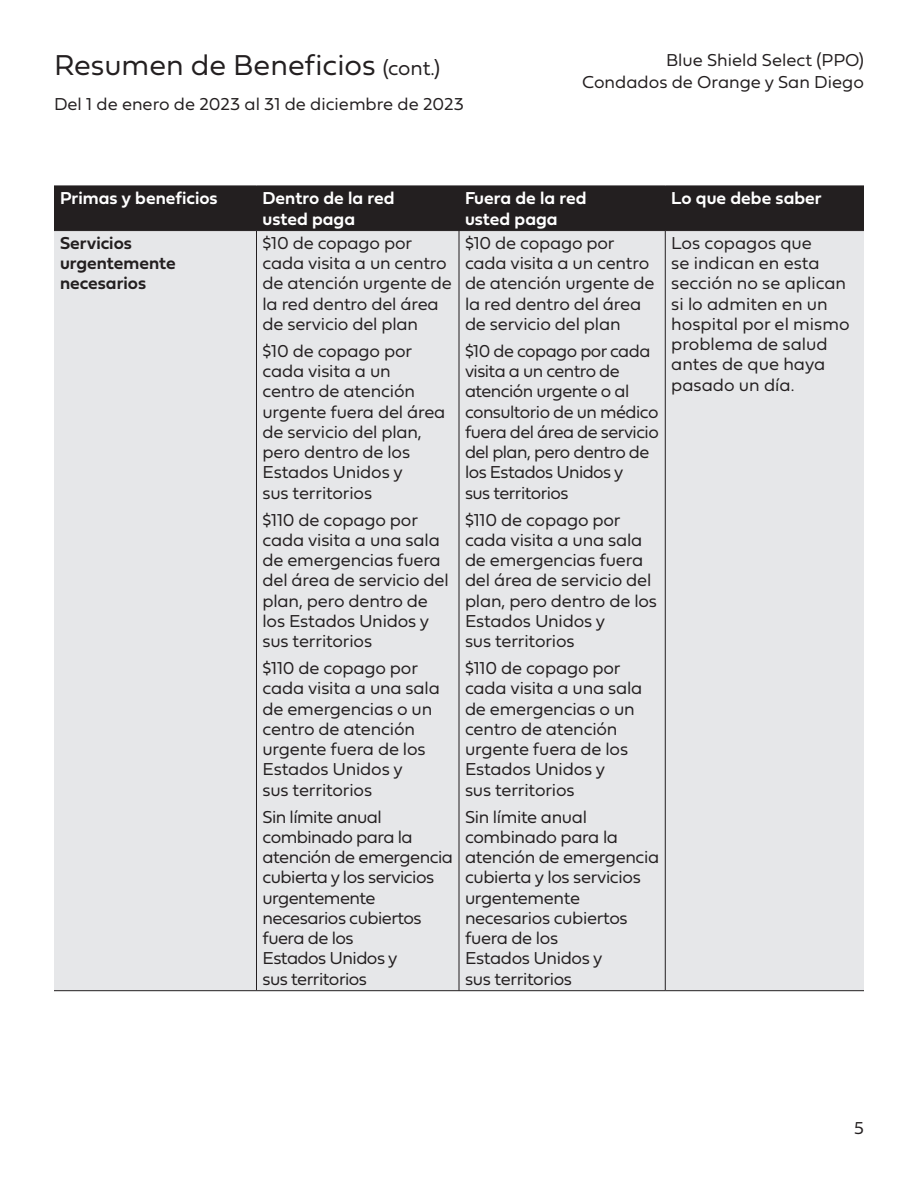
<style>
.page{position:relative;width:918px;height:1188px;background:#fff}
.page>*{position:absolute;margin:0;border:0;box-sizing:border-box;transform-origin:0 0}
.t1{font:30px "Fieldwork Geo Light";color:#231f20}
.t2{font:18px/20.2px "Fieldwork Geo Light";letter-spacing:-.01em;color:#231f20}
.t3{font:18px/20.2px "Fieldwork Geo Light";letter-spacing:-.03em;color:#231f20}
.t4{font:18px/20.2px "Fieldwork Geo Demibold";color:#fff}
.t5{font:18px/20.2px "Fieldwork Geo Demibold";color:#231f20}
.s1{font-size:21px}
</style>
<div class="page">
<div style="left:54px;top:187px;width:810px;height:43px;background:#231f20"></div>
<div style="left:54px;top:231px;width:810px;height:759px;background:#e6e7e9"></div>
<hr style="left:54px;top:186px;width:202px;height:1px;background:#231f20">
<hr style="left:256px;top:186px;width:203px;height:1px;background:#231f20">
<hr style="left:256px;top:186px;width:1px;height:44px;background:#231f20">
<hr style="left:459px;top:186px;width:206px;height:1px;background:#231f20">
<hr style="left:459px;top:186px;width:1px;height:44px;background:#231f20">
<hr style="left:665px;top:186px;width:199px;height:1px;background:#231f20">
<hr style="left:665px;top:186px;width:1px;height:44px;background:#231f20">
<hr style="left:54px;top:230px;width:202px;height:1px;background:#231f20">
<hr style="left:256px;top:230px;width:203px;height:1px;background:#231f20">
<hr style="left:459px;top:230px;width:206px;height:1px;background:#231f20">
<hr style="left:665px;top:230px;width:199px;height:1px;background:#231f20">
<hr style="left:256px;top:231px;width:1px;height:760px;background:#231f20">
<hr style="left:54px;top:990px;width:202px;height:1px;background:#231f20">
<hr style="left:256px;top:990px;width:203px;height:1px;background:#231f20">
<hr style="left:459px;top:231px;width:1px;height:760px;background:#231f20">
<hr style="left:665px;top:231px;width:1px;height:760px;background:#231f20">
<hr style="left:459px;top:990px;width:206px;height:1px;background:#231f20">
<hr style="left:665px;top:990px;width:199px;height:1px;background:#231f20">
<h1 class="t1" style="left:54px;top:41px;width:388px">Resumen de Beneficios <span class="s1">(cont.)</span></h1>
<p class="t2" style="left:54px;top:93px;width:411px">Del 1 de enero de 2023 al 31 de diciembre de 2023</p>
<p class="t2" style="left:582px;top:49px;width:283px;line-height:21.6px;text-align:right">Blue Shield Select (PPO)<br>Condados de Orange y San Diego</p>
<p class="t4" style="left:60px;top:187px;width:159px">Primas y beneficios</p>
<p class="t4" style="left:262px;top:187px;width:134px">Dentro de la red usted paga</p>
<p class="t4" style="left:465px;top:187px;width:123px">Fuera de la red usted paga</p>
<p class="t4" style="left:671px;top:187px;width:152px">Lo que debe saber</p>
<p class="t5" style="left:60px;top:232px;width:117px">Servicios urgentemente necesarios</p>
<p class="t2" style="left:262px;top:232px;width:191px">$10 de copago por cada visita a un centro de atención urgente de la red dentro del área de servicio del plan</p>
<p class="t2" style="left:262px;top:340px;width:184px">$10 de copago por cada visita a un centro de atención urgente fuera del área de servicio del plan, pero dentro de los<br>Estados Unidos y<br>sus territorios</p>
<p class="t2" style="left:262px;top:509px;width:188px">$110 de copago por cada visita a una sala de emergencias fuera del área de servicio del plan, pero dentro de los Estados Unidos y sus territorios</p>
<p class="t2" style="left:262px;top:657px;width:179px">$110 de copago por cada visita a una sala de emergencias o un centro de atención urgente fuera de los<br>Estados Unidos y<br>sus territorios</p>
<p class="t3" style="left:262px;top:806px;width:192px">Sin límite anual combinado para la atención de emergencia cubierta y los servicios urgentemente necesarios cubiertos fuera de los<br>Estados Unidos y<br>sus territorios</p>
<p class="t2" style="left:465px;top:232px;width:191px">$10 de copago por cada visita a un centro de atención urgente de la red dentro del área de servicio del plan</p>
<p class="t3" style="left:465px;top:340px;width:195px">$10 de copago por cada visita a un centro de atención urgente o al consultorio de un médico fuera del área de servicio del plan, pero dentro de los Estados Unidos y<br>sus territorios</p>
<p class="t2" style="left:465px;top:509px;width:194px">$110 de copago por cada visita a una sala de emergencias fuera del área de servicio del plan, pero dentro de los<br>Estados Unidos y<br>sus territorios</p>
<p class="t2" style="left:465px;top:657px;width:179px">$110 de copago por cada visita a una sala de emergencias o un centro de atención urgente fuera de los<br>Estados Unidos y<br>sus territorios</p>
<p class="t2" style="left:465px;top:806px;width:196px">Sin límite anual combinado para la atención de emergencia cubierta y los servicios urgentemente necesarios cubiertos fuera de los<br>Estados Unidos y<br>sus territorios</p>
<p class="t2" style="left:671px;top:232px;width:180px">Los copagos que<br>se indican en esta sección no se aplican si lo admiten en un hospital por el mismo problema de salud antes de que haya pasado un día.</p>
<p class="t2" style="left:854px;top:1117px;width:11px">5</p>
</div>
